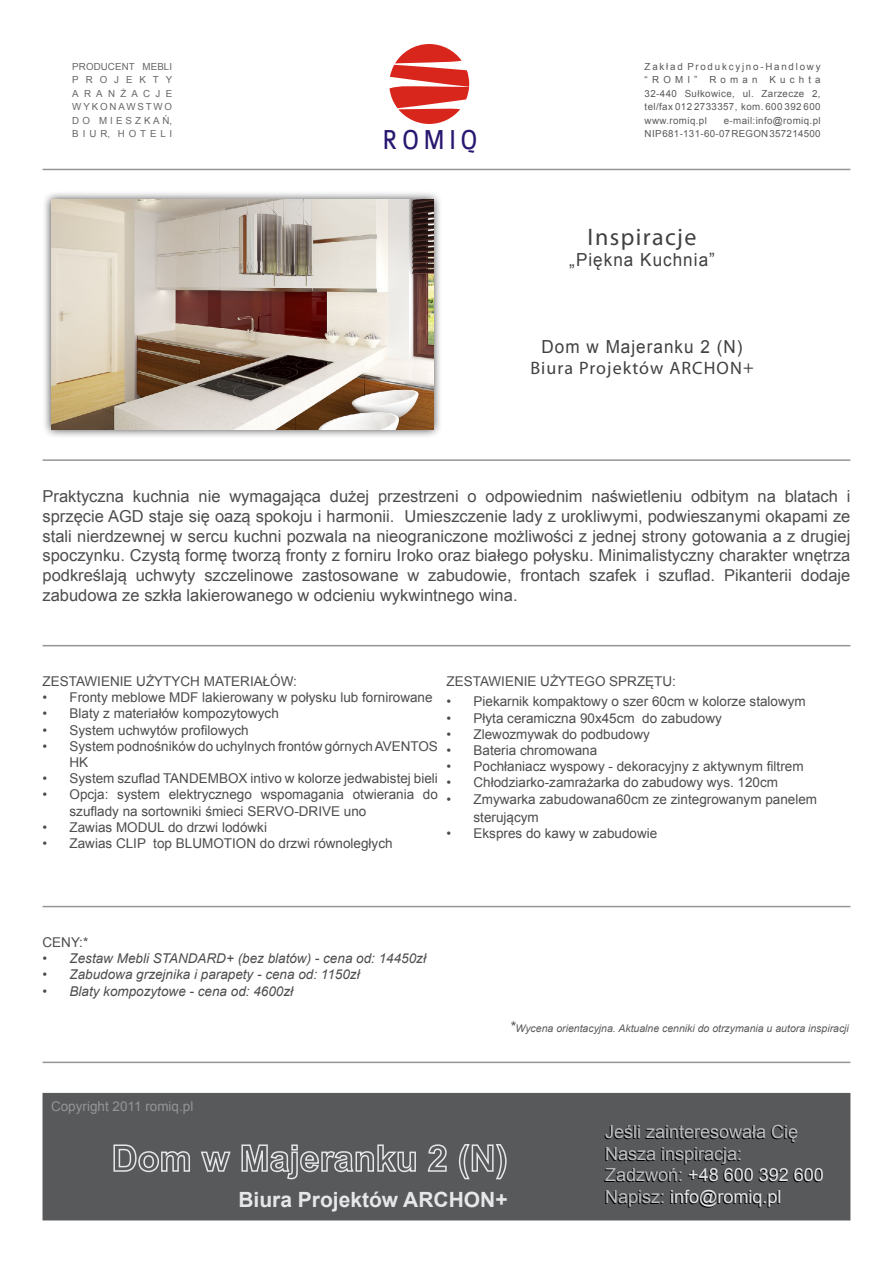
<style>
.page{position:relative;width:893px;height:1263px;background:#fff}
.page>*{position:absolute;margin:0;border:0;box-sizing:border-box;transform-origin:0 0}
.t1{font:29.25px "Colaborate";letter-spacing:.185em;color:#291770;scale:.83 1}
.t2{font:24px "Myriad Pro";letter-spacing:.06em;color:#414042}
.t3{font:700 21px "Arial";color:#e6e7e8}
.t4{font:18px/21.6px "Arial";color:#bcbec0}
.t5{font:18px "Arial";letter-spacing:.06em;color:#414042;scale:.95 1}
.t6{font:18px "Myriad Pro";letter-spacing:.06em;color:#414042}
.t7{font:16.5px/19.8px "Arial";color:#4d4d4f;text-align:justify}
.t8{font:13.5px/16.2px "Arial";color:#4d4d4f}
.t9{font:italic 13.5px "Arial";color:#4d4d4f}
.t10{font:13.5px "Arial";color:#939598}
.t11{font:italic 10.5px "Arial";color:#58595b}
.t12{font:9.75px/13.5px "Arial";letter-spacing:.04em;color:#58595b;text-align:justify}
.t13{font:9.75px/13.5px "Arial";letter-spacing:.19em;color:#67686b;text-align:justify}
.s1{font-size:15px}
.s2{color:#e6e7e8}
</style>
<div class="page">
<hr style="left:43px;top:459px;width:807px;height:2px;background:#969696">
<hr style="left:43px;top:645px;width:807px;height:1px;background:#969696">
<hr style="left:43px;top:906px;width:807px;height:1px;background:#969696">
<div style="left:42px;top:191px;width:401px;height:248px;background:#000;opacity:.75"></div>
<img style="left:51px;top:200px;width:383px;height:230px">
<hr style="left:43px;top:169px;width:807px;height:1px;background:#969696">
<svg style="left:389px;top:44px;width:80px;height:80px"></svg>
<hr style="left:43px;top:1061px;width:807px;height:2px;background:#969696">
<div style="left:43px;top:1093px;width:807px;height:127px;background:#58595b"></div>
<svg style="left:113px;top:1144px;width:77px;height:29px"></svg>
<svg style="left:201px;top:1151px;width:30px;height:21px"></svg>
<svg style="left:241px;top:1144px;width:175px;height:36px"></svg>
<svg style="left:427px;top:1144px;width:20px;height:28px"></svg>
<svg style="left:458px;top:1144px;width:49px;height:36px"></svg>
<p class="t13" style="left:72px;top:60px;width:102px">PRODUCENT MEBLI PROJEKTY ARANŻACJE WYKONAWSTWO D O M I E S Z K A Ń, B I U R, H O T E L I</p>
<p class="t12" style="left:645px;top:60px;width:178px">Z a k ł a d P r o d u k c y j n o - H a n d l o w y “ R O M I ” R o m a n K u c h t a 32-440 Sułkowice, ul. Zarzecze 2, tel/fax 012 2733357, kom. 600 392 600 www.romiq.pl</p>
<p class="t12" style="left:645px;top:114px;width:178px;text-align:right">e-mail:info@romiq.pl<br>NIP 681-131-60-07 REGON 357214500</p>
<h1 class="t1" style="left:383px;top:120px;width:116px">ROMIQ</h1>
<h2 class="t2" style="left:588px;top:222px;width:110px">Inspiracje</h2>
<h3 class="t5" style="left:569px;top:248px;width:155px">„Piękna Kuchnia”</h3>
<h3 class="t5" style="left:542px;top:334px;width:213px">Dom w Majeranku 2 (N)</h3>
<h3 class="t6" style="left:530px;top:357px;width:225px">Biura Projektów ARCHON+</h3>
<p class="t7" style="left:43px;top:486px;width:809px">Praktyczna kuchnia nie wymagająca dużej przestrzeni o odpowiednim naświetleniu odbitym na blatach i sprzęcie AGD staje się oazą spokoju i harmonii. Umieszczenie lady z urokliwymi, podwieszanymi okapami ze stali nierdzewnej w sercu kuchni pozwala na nieograniczone możliwości z jednej strony gotowania a z drugiej spoczynku. Czystą formę tworzą fronty z forniru Iroko oraz białego połysku. Minimalistyczny charakter wnętrza podkreślają uchwyty szczelinowe zastosowane w zabudowie, frontach szafek i szuflad. Pikanterii dodaje zabudowa ze szkła lakierowanego w odcieniu wykwintnego wina.</p>
<p class="t8" style="left:43px;top:673px;width:256px">ZESTAWIENIE UŻYTYCH MATERIAŁÓW:</p>
<p class="t8" style="left:43px;top:689px;width:392px">• Fronty meblowe MDF lakierowany w połysku lub fornirowane</p>
<p class="t8" style="left:43px;top:706px;width:238px">• Blaty z materiałów kompozytowych</p>
<p class="t8" style="left:43px;top:722px;width:208px">• System uchwytów profilowych</p>
<p class="t8" style="left:70px;top:738px;width:370px;text-indent:-27px">• System podnośników do uchylnych frontów górnych AVENTOS<br>HK</p>
<p class="t8" style="left:43px;top:770px;width:397px">• System szuflad TANDEMBOX intivo w kolorze jedwabistej bieli</p>
<p class="t8" style="left:70px;top:787px;width:370px;text-indent:-27px">• Opcja: system elektrycznego wspomagania otwierania do szuflady na sortowniki śmieci SERVO-DRIVE uno</p>
<p class="t8" style="left:43px;top:819px;width:226px">• Zawias MODUL do drzwi lodówki</p>
<p class="t8" style="left:43px;top:835px;width:352px">• Zawias CLIP top BLUMOTION do drzwi równoległych</p>
<p class="t8" style="left:446px;top:673px;width:231px">ZESTAWIENIE UŻYTEGO SPRZĘTU:</p>
<p class="t8" style="left:446px;top:694px;width:361px">• Piekarnik kompaktowy o szer 60cm w kolorze stalowym</p>
<p class="t8" style="left:446px;top:710px;width:277px">• Płyta ceramiczna 90x45cm do zabudowy</p>
<p class="t8" style="left:446px;top:726px;width:205px">• Zlewozmywak do podbudowy</p>
<p class="t8" style="left:446px;top:742px;width:152px">• Bateria chromowana</p>
<p class="t8" style="left:446px;top:758px;width:359px">• Pochłaniacz wyspowy - dekoracyjny z aktywnym filtrem</p>
<p class="t8" style="left:446px;top:775px;width:333px">• Chłodziarko-zamrażarka do zabudowy wys. 120cm</p>
<p class="t8" style="left:473px;top:790px;width:345px;line-height:18px;text-indent:-27px">• Zmywarka zabudowana60cm ze zintegrowanym panelem sterującym</p>
<p class="t8" style="left:446px;top:825px;width:212px">• Ekspres do kawy w zabudowie</p>
<p class="t8" style="left:43px;top:934px;width:47px">CENY:*</p>
<p class="t9" style="left:43px;top:950px;width:385px">• Zestaw Mebli STANDARD+ (bez blatów) - cena od: 14450zł</p>
<p class="t9" style="left:43px;top:966px;width:319px">• Zabudowa grzejnika i parapety - cena od: 1150zł</p>
<p class="t9" style="left:43px;top:982px;width:252px">• Blaty kompozytowe - cena od: 4600zł</p>
<p class="t10" style="left:51px;top:1098px;width:144px">Copyright 2011 romiq.pl</p>
<p class="t11" style="left:510px;top:1021px;width:341px"><span class="s1">*</span>Wycena orientacyjna. Aktualne cenniki do otrzymania u autora inspiracji</p>
<h3 class="t3" style="left:238px;top:1185px;width:271px">Biura Projektów ARCHON+</h3>
<h3 class="t4" style="left:605px;top:1121px;width:220px">Jeśli zainteresowała Cię<br>Nasza inspiracja:<br>Zadzwoń: <span class="s2">+48 600 392 600<br></span>Napisz: <span class="s2">info@romiq.pl</span></h3>
</div>
